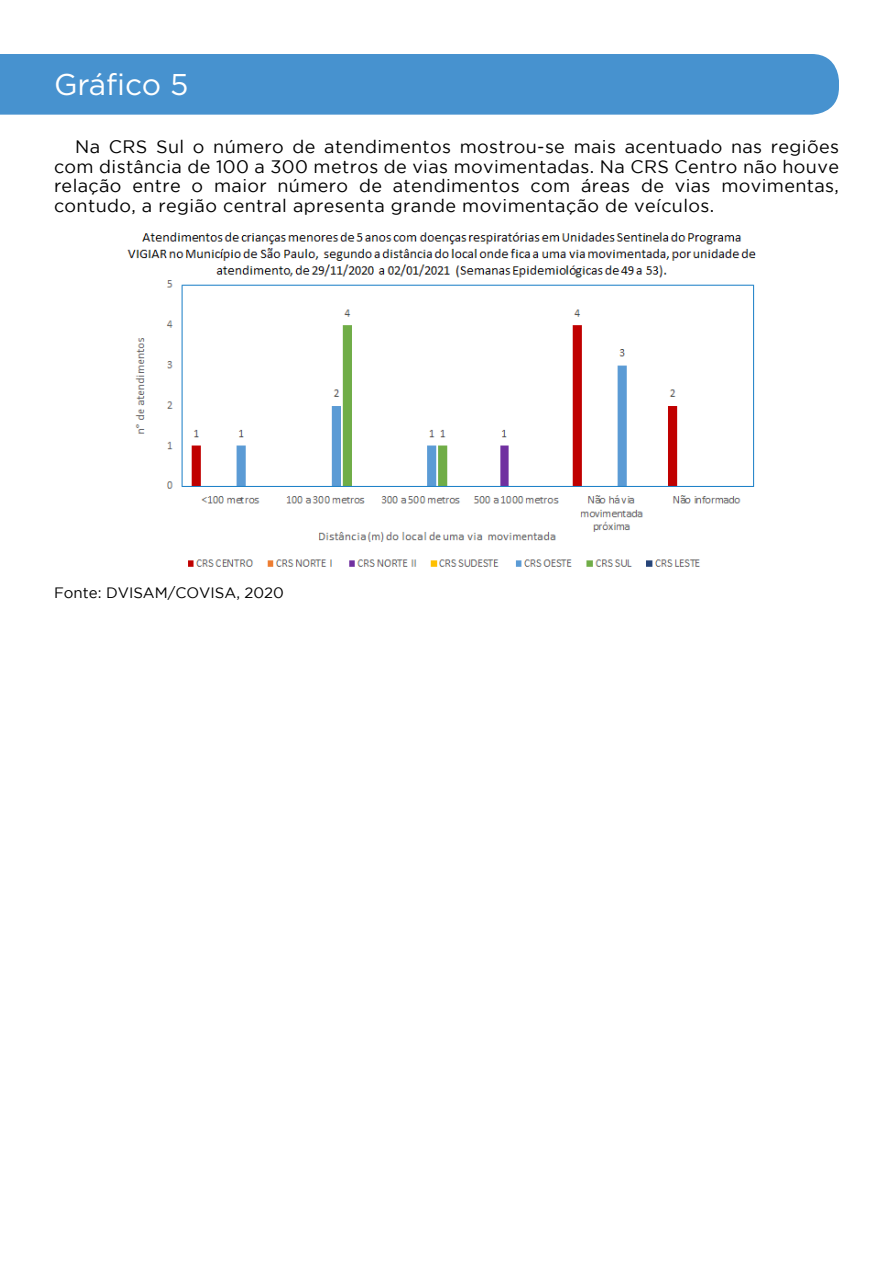
<style>
.page{position:relative;width:893px;height:1263px;background:#fff}
.page>*{position:absolute;margin:0;border:0;box-sizing:border-box;transform-origin:0 0}
.t1{font:30px "Gotham";letter-spacing:-.005em;color:#fff}
.t2{font:18px/19.5px "Gotham";letter-spacing:.02em;color:#000;text-align:justify}
.t3{font:15px "Gotham";color:#000}
</style>
<div class="page">
<div style="left:0;top:54px;width:839px;height:61px;background:#4792cf"></div>
<img style="left:127px;top:232px;width:629px;height:335px">
<h1 class="t1" style="left:54px;top:65px;width:136px">Gráfico 5</h1>
<p class="t2" style="left:54px;top:137px;width:786px;text-indent:21px">Na CRS Sul o número de atendimentos mostrou-se mais acentuado nas regiões com distância de 100 a 300 metros de vias movimentadas. Na CRS Centro não houve relação entre o maior número de atendimentos com áreas de vias movimentas, contudo, a região central apresenta grande movimentação de veículos.</p>
<p class="t3" style="left:54px;top:584px;width:231px">Fonte: DVISAM/COVISA, 2020</p>
</div>
